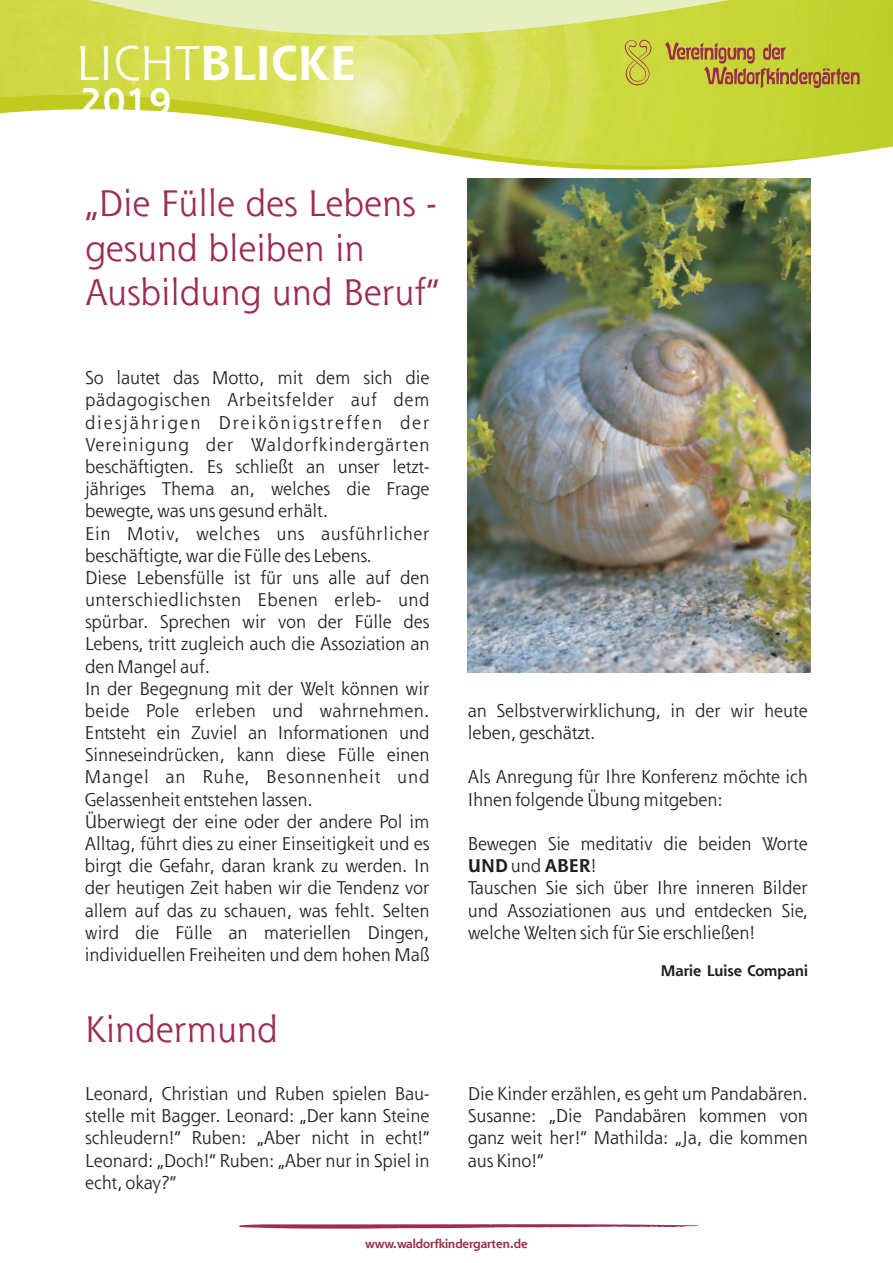
<style>
.page{position:relative;width:893px;height:1263px;background:#fff}
.page>*{position:absolute;margin:0;border:0;box-sizing:border-box;transform-origin:0 0}
.t1{font:700 47.7px "Shannon ATT";color:#fff}
.t2{font:700 37.5px "Shannon ATT";color:#fff}
.t3{font:36px/44.4px "Shannon";color:#9d2c4d}
.t4{font:18px/22.2px "Shannon";color:#231f20}
.t5{font:700 15px "Shannon";color:#231f20}
.t6{font:700 12px "Shannon";letter-spacing:-.01em;color:#9d2c4d}
.s1{font-weight:400}
.s2{font-weight:700}
</style>
<div class="page">
<img style="left:0;top:0;width:893px;height:210px">
<svg style="left:625px;top:40px;width:235px;height:48px;background:#beb23a"></svg>
<svg style="left:238px;top:1224px;width:460px;height:5px"></svg>
<img style="left:468px;top:178px;width:342px;height:494px">
<h1 class="t1" style="left:76px;top:43px;width:282px"><span class="s1">LICHT</span>BLICKE</h1>
<h2 class="t2" style="left:80px;top:86px;width:93px">2019</h2>
<h3 class="t3" style="left:85px;top:185px;width:356px">„Die Fülle des Lebens - gesund bleiben in<br>Ausbildung und Beruf“</h3>
<p class="t4" style="left:85px;top:368px;width:346px">So lautet das Motto, mit dem sich die pädagogischen Arbeitsfelder auf dem diesjährigen Dreikönigstreffen der Vereinigung der Waldorfkindergärten beschäftigten. Es schließt an unser letzt&shy;jähriges Thema an, welches die Frage bewegte, was uns gesund erhält.<br>Ein Motiv, welches uns ausführlicher beschäftigte, war die Fülle des Lebens.<br>Diese Lebensfülle ist für uns alle auf den unterschiedlichsten Ebenen erleb- und spürbar. Sprechen wir von der Fülle des Lebens, tritt zugleich auch die Assoziation an den Mangel auf.<br>In der Begegnung mit der Welt können wir beide Pole erleben und wahrnehmen.<br>Entsteht ein Zuviel an Informationen und Sinneseindrücken, kann diese Fülle einen Mangel an Ruhe, Besonnenheit und Gelassenheit entstehen lassen.<br>Überwiegt der eine oder der andere Pol im Alltag, führt dies zu einer Einseitigkeit und es birgt die Gefahr, daran krank zu werden. In der heutigen Zeit haben wir die Tendenz vor allem auf das zu schauen, was fehlt. Selten wird die Fülle an materiellen Dingen, individuellen Freiheiten und dem hohen Maß</p>
<h3 class="t3" style="left:85px;top:1010px;width:194px">Kindermund</h3>
<p class="t4" style="left:468px;top:701px;width:342px">an Selbstverwirklichung, in der wir heute leben, geschätzt.</p>
<p class="t4" style="left:468px;top:768px;width:342px">Als Anregung für Ihre Konferenz möchte ich<br>Ihnen folgende Übung mitgeben:</p>
<p class="t4" style="left:468px;top:834px;width:342px">Bewegen Sie meditativ die beiden Worte <span class="s2">UND</span> und <span class="s2">ABER</span>!<br>Tauschen Sie sich über Ihre inneren Bilder und Assoziationen aus und entdecken Sie, welche Welten sich für Sie erschließen!</p>
<p class="t5" style="left:661px;top:964px;width:149px">Marie Luise Compani</p>
<p class="t4" style="left:85px;top:1084px;width:346px;text-align:justify">Leonard, Christian und Ruben spielen Bau&shy;stelle mit Bagger. Leonard: „Der kann Steine schleudern!“ Ruben: „Aber nicht in echt!“ Leonard: „Doch!“ Ruben: „Aber nur in Spiel in echt, okay?“</p>
<p class="t4" style="left:468px;top:1084px;width:342px;text-align:justify">Die Kinder erzählen, es geht um Pandabären.<br>Susanne: „Die Pandabären kommen von ganz weit her!“ Mathilda: „Ja, die kommen aus Kino!“</p>
<p class="t6" style="left:365px;top:1239px;width:164px">www.waldorfkindergarten.de</p>
</div>
